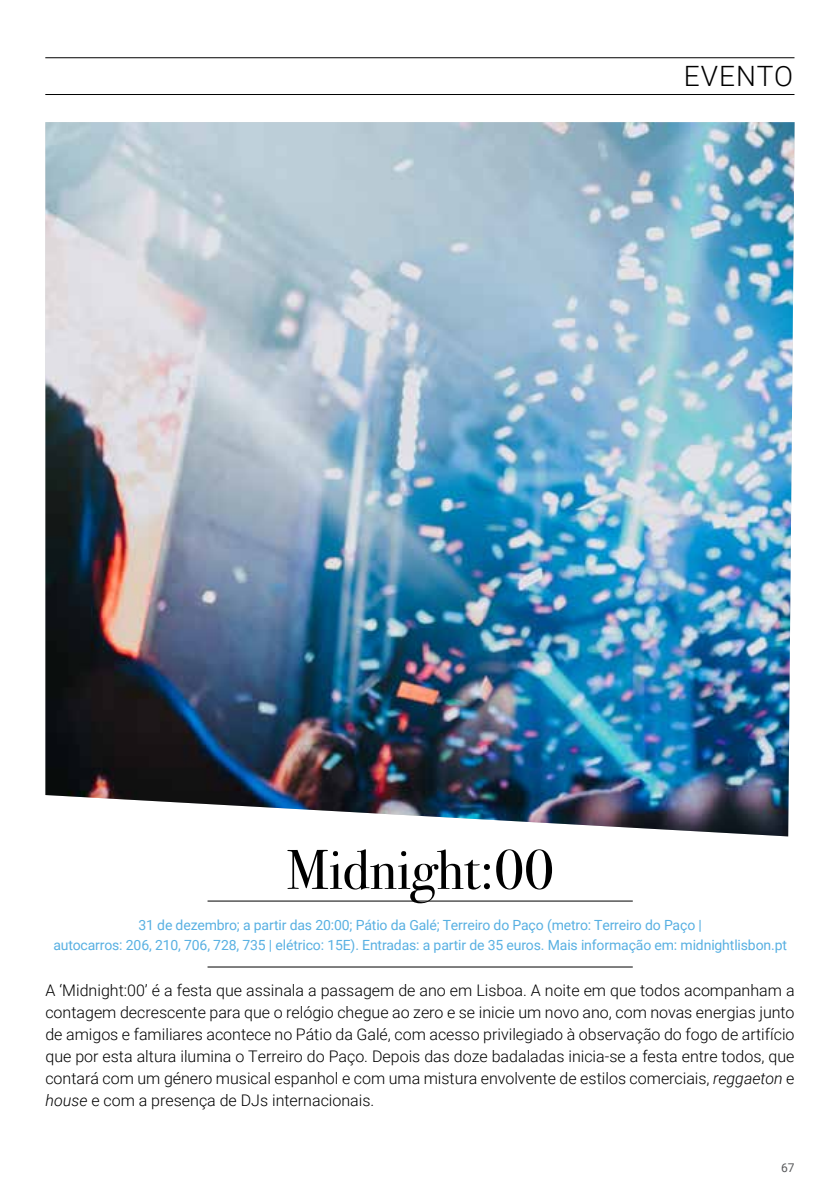
<style>
.page{position:relative;width:840px;height:1191px;background:#fff}
.page>*{position:absolute;margin:0;border:0;box-sizing:border-box;transform-origin:0 0}
.t1{font:56px "Bodoni Svty Two ITCTT";color:#000}
.t2{font:300 28px "Roboto";letter-spacing:.035em;color:#000}
.t3{font:300 16px/22px "Roboto";color:#000;text-align:justify}
.t4{font:14px/20px "Roboto";letter-spacing:-.01em;color:#58b0e2;text-align:center}
.t5{font:12px "Roboto";color:#58595b}
.s1{font-style:italic}
</style>
<div class="page">
<hr style="left:45px;top:57px;width:749px;height:1px;background:#000">
<hr style="left:45px;top:94px;width:749px;height:1px;background:#000">
<hr style="left:207px;top:900px;width:425px;height:1px;background:#000">
<hr style="left:207px;top:966px;width:425px;height:1px;background:#000">
<img style="left:45px;top:122px;width:749px;height:714px">
<h2 class="t2" style="left:683px;top:56px;width:111px">EVENTO</h2>
<h1 class="t1" style="left:286px;top:824px;width:269px">Midnight:00</h1>
<p class="t4" style="left:53px;top:914px;width:734px">31 de dezembro; a partir das 20:00; Pátio da Galé; Terreiro do Paço (metro: Terreiro do Paço |<br>autocarros: 206, 210, 706, 728, 735 | elétrico: 15E). Entradas: a partir de 35 euros. Mais informação em: midnightlisbon.pt</p>
<p class="t3" style="left:45px;top:978px;width:750px">A ‘Midnight:00’ é a festa que assinala a passagem de ano em Lisboa. A noite em que todos acompanham a contagem decrescente para que o relógio chegue ao zero e se inicie um novo ano, com novas energias junto de amigos e familiares acontece no Pátio da Galé, com acesso privilegiado à observação do fogo de artifício que por esta altura ilumina o Terreiro do Paço. Depois das doze badaladas inicia-se a festa entre todos, que contará com um género musical espanhol e com uma mistura envolvente de estilos comerciais, <span class="s1">reggaeton</span> e <span class="s1">house</span> e com a presença de DJs internacionais.</p>
<p class="t5" style="left:780px;top:1159px;width:15px">67</p>
</div>
